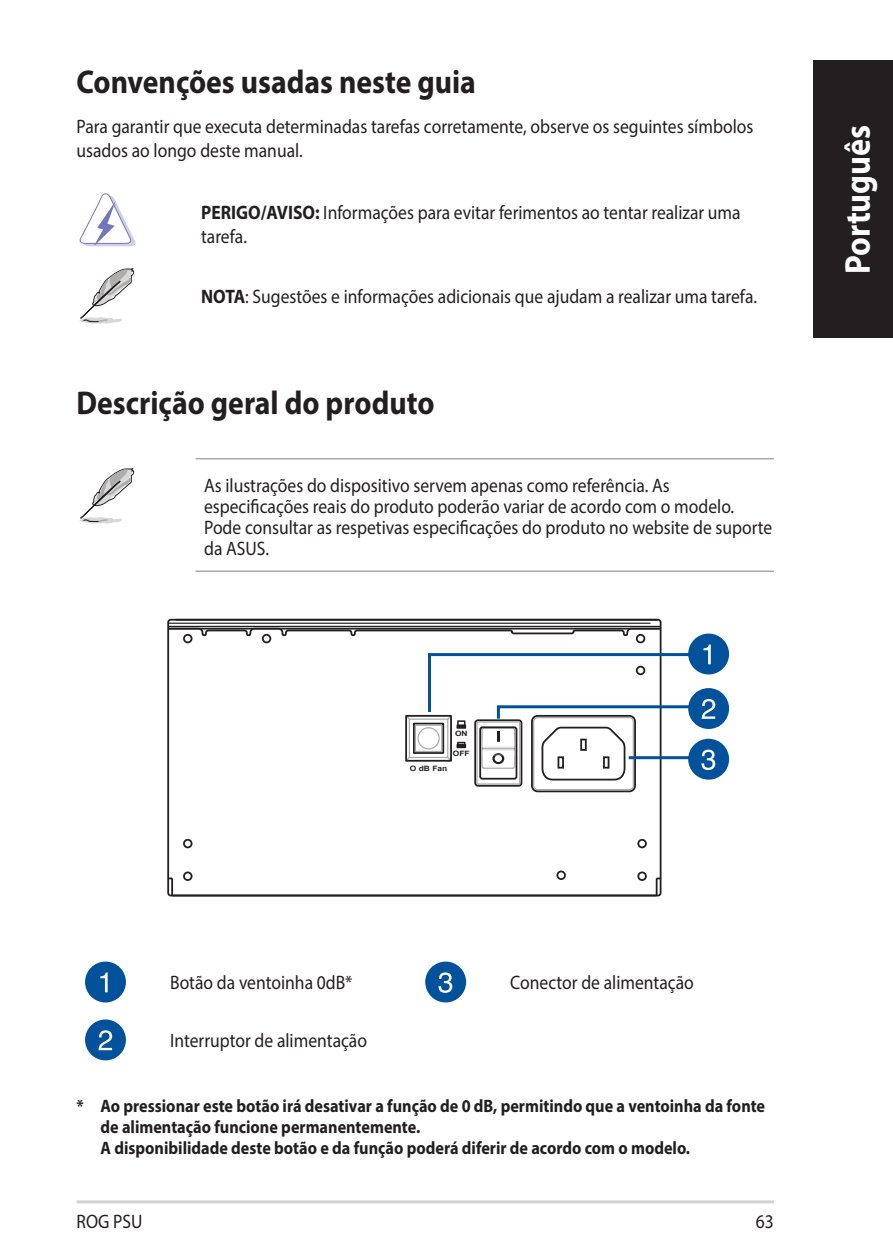
<style>
.page{position:relative;width:893px;height:1259px;background:#fff}
.page>*{position:absolute;margin:0;border:0;box-sizing:border-box;transform-origin:0 0}
.t1{font:700 36px "Myriad Pro";color:#fff;scale:.9 1}
.t2{font:700 33px "Myriad Pro";color:#231f20;scale:.9 1}
.t3{font:19.5px/21px "Myriad Pro";color:#231f20;scale:.9 1}
.t4{font:700 18px/21px "Myriad Pro";color:#231f20;scale:.9 1}
.t5{font:700 7.5px "Arial";color:#231f20;scale:1.15 1}
.s1{font-weight:700}
</style>
<div class="page">
<hr style="left:77px;top:1200px;width:697px;height:3px;background:#d1d2d4">
<div style="left:813px;top:60px;width:80px;height:278px;background:#231f20"></div>
<svg style="left:79px;top:193px;width:57px;height:53px"></svg>
<svg style="left:79px;top:268px;width:55px;height:56px"></svg>
<div style="left:85px;top:961px;width:41px;height:41px;background:#01529a;border-radius:50%"></div>
<svg style="left:100px;top:972px;width:8px;height:20px"></svg>
<div style="left:425px;top:961px;width:41px;height:41px;background:#01529a;border-radius:50%"></div>
<svg style="left:438px;top:972px;width:14px;height:21px"></svg>
<div style="left:85px;top:1019px;width:41px;height:41px;background:#01529a;border-radius:50%"></div>
<svg style="left:98px;top:1030px;width:14px;height:20px"></svg>
<hr style="left:196px;top:458px;width:578px;height:1px;background:#a8a9ad">
<hr style="left:196px;top:570px;width:578px;height:2px;background:#a8a9ad">
<svg style="left:79px;top:468px;width:55px;height:56px"></svg>
<div style="left:688px;top:688px;width:41px;height:41px;background:#01529a;border-radius:50%"></div>
<div style="left:688px;top:739px;width:41px;height:40px;background:#01529a;border-radius:50%"></div>
<div style="left:474px;top:719px;width:48px;height:67px;border:2px solid #231f20;border-radius:3px"></div>
<div style="left:476px;top:721px;width:44px;height:63px;border:1px solid #a8a9ad"></div>
<hr style="left:168px;top:622px;width:483px;height:2px;background:#231f20">
<svg style="left:167px;top:876px;width:495px;height:21px"></svg>
<div style="left:531px;top:715px;width:105px;height:77px;border:2px solid #231f20;border-radius:6px"></div>
<div style="left:533px;top:717px;width:101px;height:73px;border:1px solid #a8a9ad;border-radius:4px"></div>
<div style="left:409px;top:718px;width:39px;height:40px;border:1px solid #a8a9ad"></div>
<svg style="left:407px;top:714px;width:4px;height:7px"></svg>
<svg style="left:405px;top:756px;width:6px;height:6px"></svg>
<div style="left:405px;top:715px;width:47px;height:46px;border:2px solid #231f20"></div>
<div style="left:413px;top:722px;width:31px;height:32px;border:2px solid #231f20"></div>
<div style="left:415px;top:724px;width:27px;height:28px;border:1px solid #a8a9ad"></div>
<div style="left:417px;top:727px;width:23px;height:22px;border:1px solid #a8a9ad;border-radius:50%"></div>
<div style="left:183px;top:871px;width:9px;height:10px;border:2px solid #231f20;border-radius:50%"></div>
<div style="left:183px;top:839px;width:9px;height:9px;border:2px solid #231f20;border-radius:50%"></div>
<div style="left:183px;top:634px;width:9px;height:9px;border:2px solid #231f20;border-radius:50%"></div>
<div style="left:262px;top:634px;width:9px;height:9px;border:2px solid #231f20;border-radius:50%"></div>
<div style="left:636px;top:634px;width:9px;height:9px;border:2px solid #231f20;border-radius:50%"></div>
<div style="left:637px;top:871px;width:10px;height:10px;border:2px solid #231f20;border-radius:50%"></div>
<div style="left:556px;top:870px;width:10px;height:10px;border:2px solid #231f20;border-radius:50%"></div>
<div style="left:637px;top:839px;width:10px;height:9px;border:2px solid #231f20;border-radius:50%"></div>
<svg style="left:167px;top:627px;width:495px;height:10px"></svg>
<hr style="left:168px;top:626px;width:493px;height:1px;background:#231f20">
<div style="left:688px;top:633px;width:41px;height:41px;background:#01529a;border-radius:50%"></div>
<svg style="left:426px;top:644px;width:289px;height:137px"></svg>
<h2 class="t2" style="left:77px;top:60px;width:445px">Convenções usadas neste guia</h2>
<p class="t3" style="left:77px;top:115px;width:754px;line-height:23.4px">Para garantir que executa determinadas tarefas corretamente, observe os seguintes símbolos usados ao longo deste manual.</p>
<p class="t3" style="left:201px;top:200px;width:601px;line-height:24px"><span class="s1">PERIGO/AVISO:</span> Informações para evitar ferimentos ao tentar realizar uma tarefa.</p>
<p class="t3" style="left:201px;top:286px;width:619px"><span class="s1">NOTA</span>: Sugestões e informações adicionais que ajudam a realizar uma tarefa.</p>
<h2 class="t2" style="left:77px;top:381px;width:399px">Descrição geral do produto</h2>
<p class="t3" style="left:204px;top:475px;width:633px">As ilustrações do dispositivo servem apenas como referência. As especificações reais do produto poderão variar de acordo com o modelo.<br>Pode consultar as respetivas especificações do produto no website de suporte da ASUS.</p>
<p class="t5" style="left:455px;top:728px;width:13px">ON</p>
<p class="t5" style="left:453px;top:748px;width:16px">OFF</p>
<p class="t5" style="left:410px;top:763px;width:34px">O dB Fan</p>
<h1 class="t1" style="left:834px;top:274px;width:168px;rotate:-90deg">Português</h1>
<p class="t3" style="left:170px;top:972px;width:204px">Botão da ventoinha 0dB*</p>
<p class="t3" style="left:510px;top:972px;width:205px">Conector de alimentação</p>
<p class="t3" style="left:170px;top:1030px;width:220px">Interruptor de alimentação</p>
<p class="t4" style="left:101px;top:1095px;width:740px;text-indent:-24px">* Ao pressionar este botão irá desativar a função de 0 dB, permitindo que a ventoinha da fonte de alimentação funcione permanentemente.<br>A disponibilidade deste botão e da função poderá diferir de acordo com o modelo.</p>
<p class="t3" style="left:77px;top:1210px;width:75px">ROG PSU</p>
<p class="t3" style="left:756px;top:1210px;width:22px">63</p>
</div>
